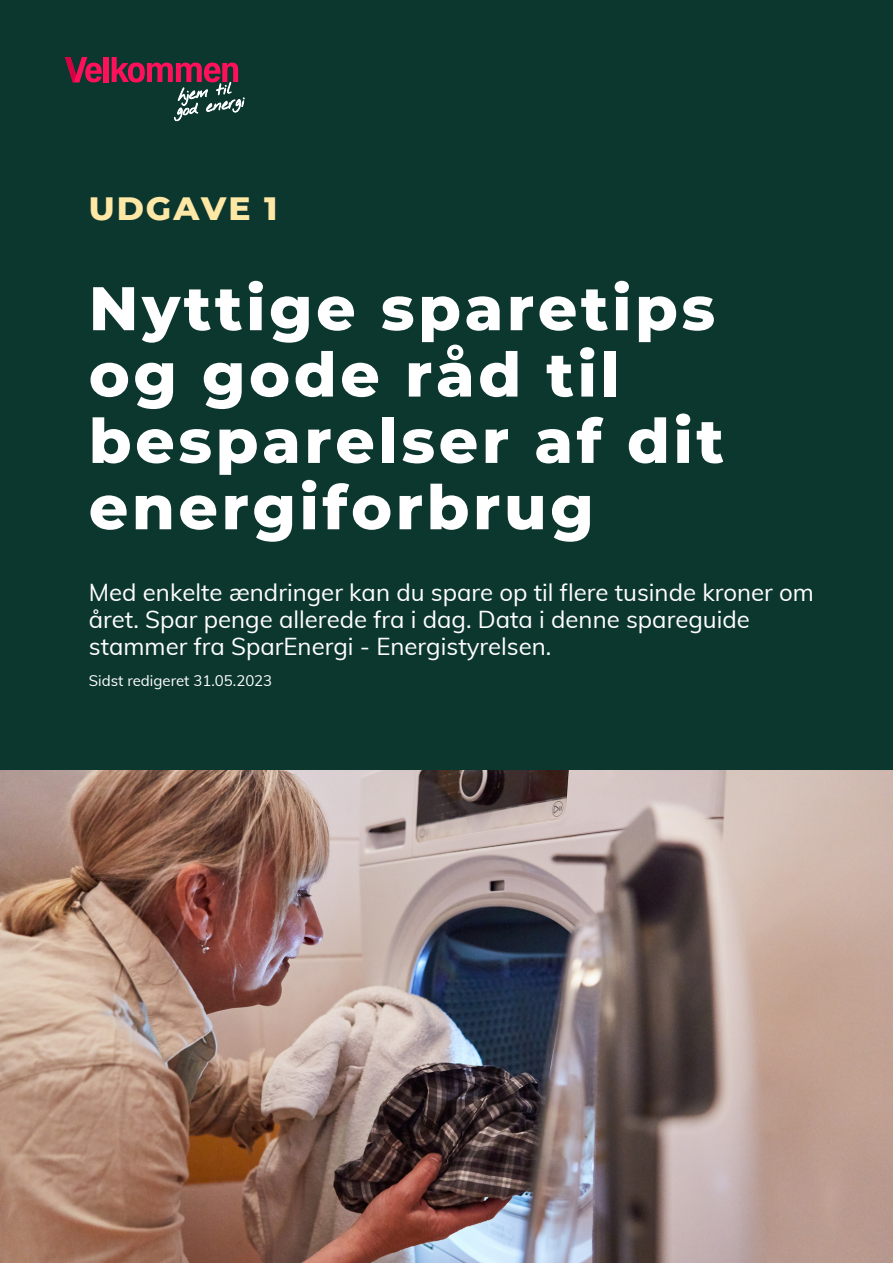
<style>
.page{position:relative;width:893px;height:1264px;background:#fff}
.page>*{position:absolute;margin:0;border:0;box-sizing:border-box;transform-origin:0 0}
.t1{font:800 61.5px/66.3px "Montserrat";letter-spacing:.06em;color:#fff}
.t2{font:800 33px "Montserrat";letter-spacing:.06em;color:#ffe7a5}
.t3{font:24px/27px "Muli";color:#fff}
.t4{font:15px "Muli";color:#fff}
</style>
<div class="page">
<div style="left:0;top:0;width:892px;height:1262px;background:#0c372f"></div>
<img style="left:0;top:770px;width:892px;height:492px">
<svg style="left:65px;top:57px;width:37px;height:25px"></svg>
<div style="left:104px;top:57px;width:5px;height:25px;background:#ff105a"></div>
<svg style="left:112px;top:57px;width:132px;height:64px"></svg>
<p class="t2" style="left:89px;top:188px;width:190px">UDGAVE 1</p>
<p class="t1" style="left:89px;top:275px;width:627px">Nyttige sparetips</p>
<p class="t1" style="left:89px;top:341px;width:636px">og gode råd til besparelser af dit energiforbrug</p>
<p class="t3" style="left:89px;top:578px;width:726px">Med enkelte ændringer kan du spare op til flere tusinde kroner om året. Spar penge allerede fra i dag. Data i denne spareguide stammer fra SparEnergi - Energistyrelsen.</p>
<p class="t4" style="left:89px;top:671px;width:185px">Sidst redigeret 31.05.2023</p>
</div>
